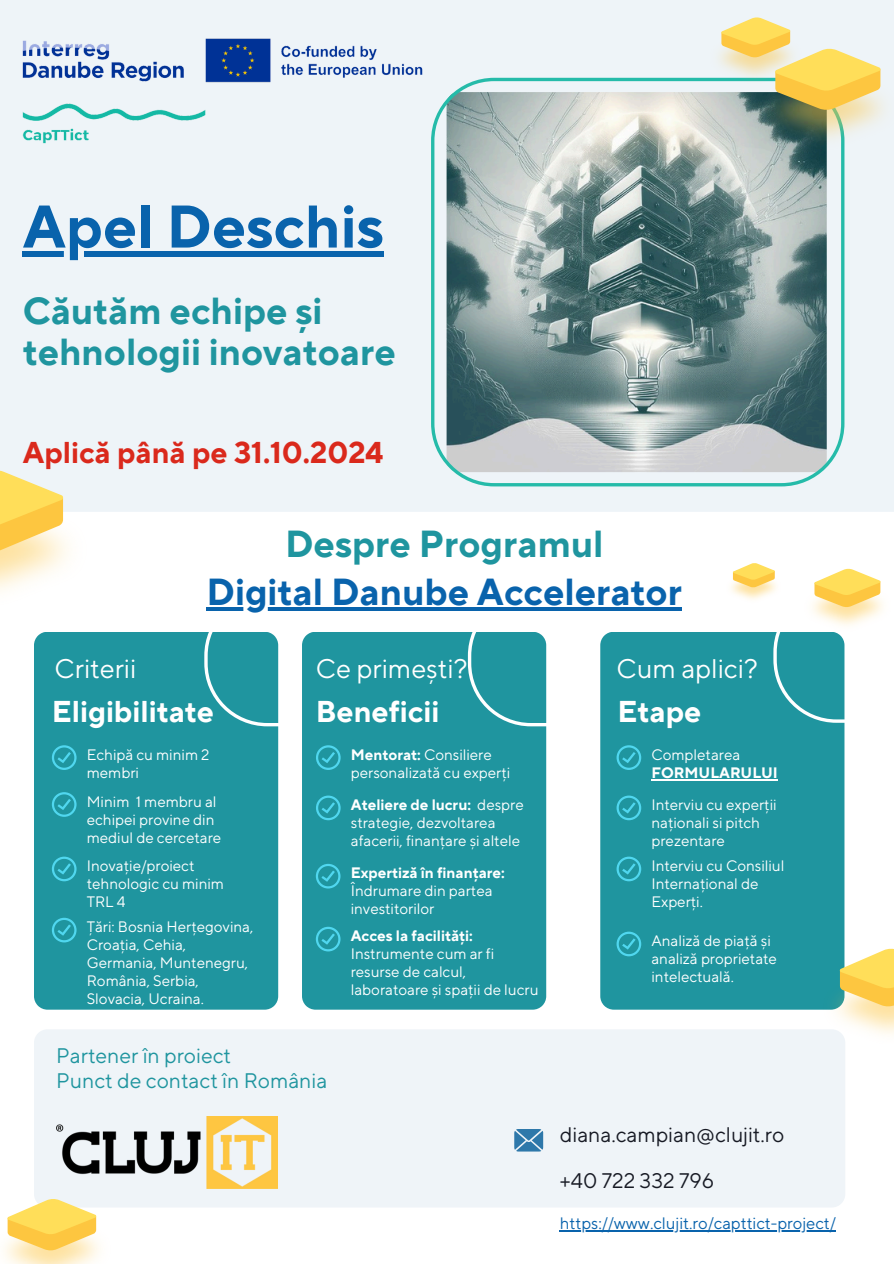
<style>
.page{position:relative;width:894px;height:1264px;background:#fff}
.page>*{position:absolute;margin:0;border:0;box-sizing:border-box;transform-origin:0 0}
.t1{font:700 60px "TT Norms Pro";color:#0963ac}
.t2{font:700 37.5px/40.5px "TT Norms Pro";color:#1f959f}
.t3{font:700 37.5px "TT Norms Pro";color:#0963ac}
.t4{font:700 30px "TT Norms Pro";color:#fff}
.t5{font:700 30px "TT Norms Pro";color:#da291c}
.t6{font:26.85px "TT Norms Pro";color:#fff}
.t7{font:21px/24.8px "TT Norms Pro";color:#1f959f}
.t8{font:21px "TT Norms Pro";color:#171a24}
.t9{font:16.5px "TT Norms Pro";color:#0963ac}
.t10{font:15px/18px "TT Norms Pro";color:#fff}
.t11{font:700 15px/18px "TT Norms Pro";color:#fff}
.s1{font-weight:700}
.s2{font-weight:400}
</style>
<div class="page">
<div style="left:0;top:0;width:893px;height:512px;background:#eef4f8"></div>
<div style="left:34px;top:1029px;width:811px;height:178px;background:#eff4f8;border-radius:14px"></div>
<div style="left:34px;top:632px;width:244px;height:377px;background:#1f959f"></div>
<svg style="left:204px;top:610px;width:264px;height:116px"></svg>
<div style="left:302px;top:631px;width:244px;height:378px;background:#1f959f"></div>
<svg style="left:468px;top:610px;width:377px;height:116px"></svg>
<div style="left:600px;top:631px;width:244px;height:378px;background:#1f959f"></div>
<svg style="left:431px;top:78px;width:413px;height:408px"></svg>
<svg style="left:7px;top:1199px;width:89px;height:51px"></svg>
<svg style="left:732px;top:563px;width:151px;height:159px"></svg>
<img style="left:708px;top:30px;width:12px;height:53px">
<img style="left:821px;top:966px;width:72px;height:68px">
<svg style="left:839px;top:948px;width:54px;height:58px"></svg>
<img style="left:0;top:495px;width:89px;height:96px">
<svg style="left:0;top:469px;width:64px;height:84px"></svg>
<img style="left:56px;top:1116px;width:222px;height:72px">
<img style="left:755px;top:67px;width:138px;height:82px">
<svg style="left:720px;top:17px;width:160px;height:93px"></svg>
<img style="left:1px;top:17px;width:442px;height:144px">
<svg style="left:514px;top:1129px;width:29px;height:22px"></svg>
<hr style="left:559px;top:1229px;width:276px;height:2px;background:#0963ac">
<div style="left:23px;top:251px;width:361px;height:5px;background:#0963ac"></div>
<svg style="left:616px;top:745px;width:25px;height:25px"></svg>
<hr style="left:651px;top:779px;width:126px;height:1px;background:#fff">
<hr style="left:206px;top:607px;width:476px;height:3px;background:#0963ac">
<svg style="left:616px;top:795px;width:25px;height:25px"></svg>
<svg style="left:616px;top:856px;width:25px;height:25px"></svg>
<svg style="left:616px;top:931px;width:25px;height:25px"></svg>
<svg style="left:52px;top:745px;width:25px;height:25px"></svg>
<svg style="left:52px;top:792px;width:25px;height:24px"></svg>
<svg style="left:52px;top:856px;width:25px;height:25px"></svg>
<svg style="left:52px;top:917px;width:25px;height:25px"></svg>
<svg style="left:316px;top:745px;width:24px;height:25px"></svg>
<svg style="left:316px;top:795px;width:24px;height:25px"></svg>
<svg style="left:316px;top:863px;width:24px;height:25px"></svg>
<svg style="left:316px;top:926px;width:24px;height:25px"></svg>
<h3 class="t1" style="left:23px;top:190px;width:362px">Apel Deschis</h3>
<p class="t2" style="left:23px;top:292px;width:374px">Căutăm echipe și tehnologii inovatoare</p>
<p class="t5" style="left:23px;top:434px;width:362px">Aplică până pe 31.10.2024</p>
<h3 class="t2" style="left:285px;top:524px;width:320px">Despre Programul</h3>
<p class="t3" style="left:206px;top:569px;width:477px">Digital Danube Accelerator</p>
<h2 class="t6" style="left:55px;top:652px;width:83px">Criterii</h2>
<p class="t6" style="left:316px;top:652px;width:153px">Ce primești?</p>
<p class="t6" style="left:616px;top:652px;width:143px">Cum aplici?</p>
<h4 class="t4" style="left:617px;top:694px;width:85px">Etape</h4>
<p class="t4" style="left:52px;top:694px;width:164px">Eligibilitate</p>
<p class="t4" style="left:316px;top:694px;width:125px">Beneficii</p>
<h3 class="t10" style="left:87px;top:746px;width:124px">Echipă cu minim 2 membri</h3>
<p class="t10" style="left:87px;top:793px;width:136px">Minim 1 membru al echipei provine din mediul de cercetare</p>
<p class="t10" style="left:87px;top:857px;width:139px">Inovație/proiect tehnologic cu minim<br>TRL 4</p>
<p class="t10" style="left:87px;top:918px;width:168px">Țări: Bosnia Herțegovina,<br>Croația, Cehia,<br>Germania, Muntenegru,<br>România, Serbia,<br>Slovacia, Ucraina.</p>
<p class="t7" style="left:56px;top:1043px;width:272px">Partener în proiect<br>Punct de contact în România</p>
<p class="t10" style="left:351px;top:746px;width:161px"><span class="s1">Mentorat:</span> Consiliere personalizată cu experți</p>
<p class="t10" style="left:351px;top:796px;width:174px"><span class="s1">Ateliere de lucru:</span> despre strategie, dezvoltarea afacerii, finanțare și altele</p>
<p class="t10" style="left:350px;top:864px;width:155px"><span class="s1">Expertiză în finanțare:<br></span>Îndrumare din partea investitorilor</p>
<p class="t10" style="left:350px;top:927px;width:189px"><span class="s1">Acces la facilități:<br></span>Instrumente cum ar fi resurse de calcul, laboratoare și spații de lucru</p>
<p class="t11" style="left:651px;top:746px;width:128px"><span class="s2">Completarea<br></span>FORMULARULUI</p>
<p class="t10" style="left:651px;top:796px;width:127px">Interviu cu experții naționali si pitch prezentare</p>
<p class="t10" style="left:651px;top:857px;width:134px">Interviu cu Consiliul<br>Internațional de<br>Experți.</p>
<h4 class="t10" style="left:651px;top:932px;width:127px">Analiză de piață și analiză proprietate intelectuală.</h4>
<p class="t8" style="left:559px;top:1122px;width:226px">diana.campian@clujit.ro</p>
<h1 class="t8" style="left:559px;top:1168px;width:156px">+40 722 332 796</h1>
<h2 class="t9" style="left:559px;top:1213px;width:277px">https://www.clujit.ro/capttict-project/</h2>
</div>
